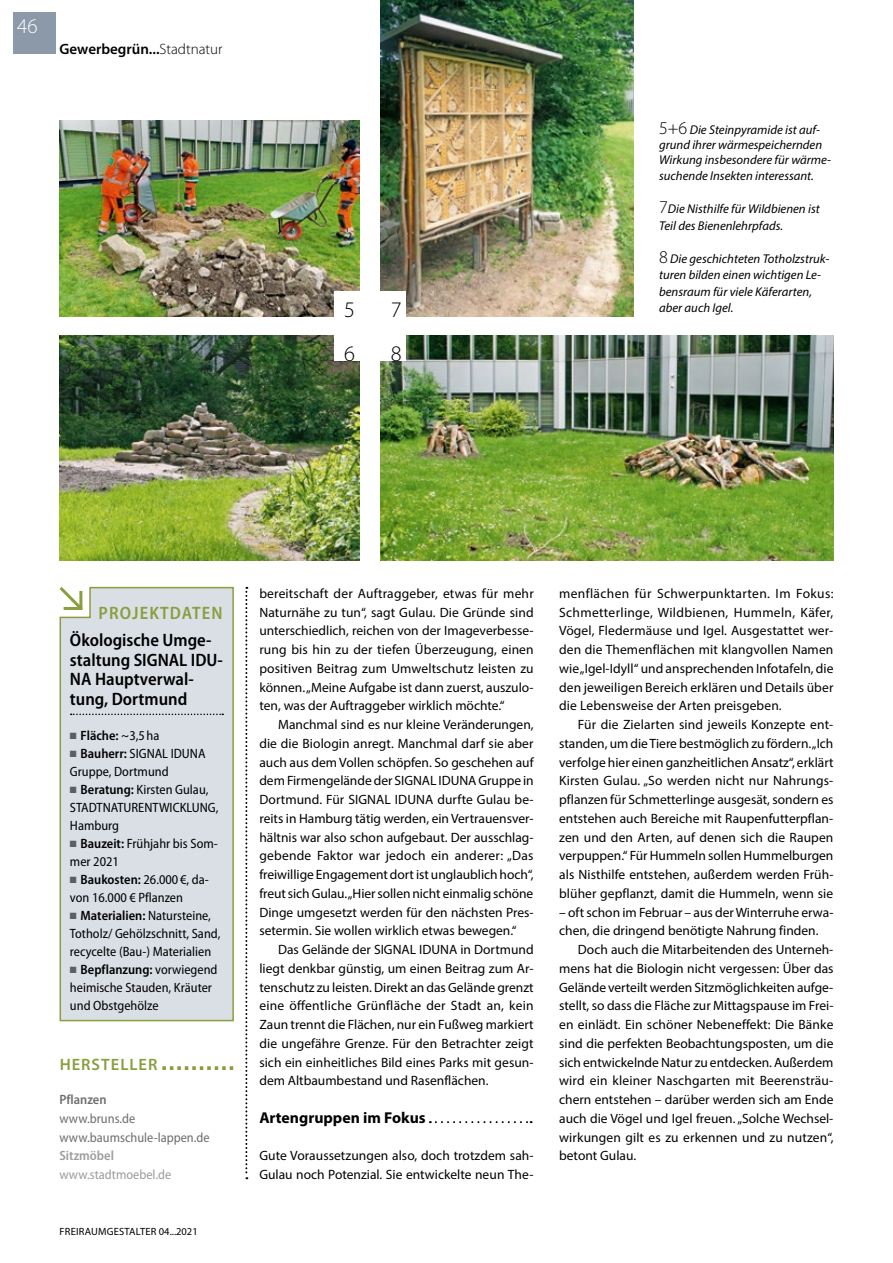
<style>
.page{position:relative;width:893px;height:1263px;background:#fff}
.page>*{position:absolute;margin:0;border:0;box-sizing:border-box;transform-origin:0 0}
.t1{font:300 22.35px/44.2px "Myriad Pro";color:#000}
.t2{font:300 21px "Myriad Pro";color:#fff}
.t3{font:600 semi-condensed 18px/19.5px "Myriad Pro";color:#000}
.t4{font:600 semi-condensed 18px "Myriad Pro";letter-spacing:.06em;color:#899e3e}
.t5{font:600 16.5px "Myriad Pro";letter-spacing:.06em;color:#899e3e}
.t6{font:700 15.75px "Myriad Pro";color:#000}
.t7{font:600 15px "Myriad Pro";color:#000}
.t8{font:13.5px/18.8px "Myriad Pro";color:#000;text-align:justify}
.t9{font:semi-condensed 13.5px/18px "Myriad Pro";color:#000}
.t10{font:semi-condensed 13.5px/18.8px "Myriad Pro";color:#6f6f6e}
.t11{font:semi-condensed 13.5px "Myriad Pro";color:#9c9d9d}
.t12{font:600 semi-condensed 13.5px "Myriad Pro";color:#000}
.t13{font:600 semi-condensed 13.5px "Myriad Pro";color:#9c9d9d}
.t14{font:600 semi-condensed 13.5px "Myriad Pro";color:#6f6f6e}
.t15{font:italic 12.75px/16.5px "Myriad Pro";color:#000}
.t16{font:10.5px "Myriad Pro";letter-spacing:.02em;color:#000}
.s1{font-weight:300}
.s2{font-weight:300;font-style:normal;font-size:18px}
.s3{color:#575f69}
.s4{font-weight:400}
.s5{font-weight:600}
</style>
<div class="page">
<div style="left:13px;top:13px;width:42px;height:41px;background:#8c99a9"></div>
<svg style="left:245px;top:587px;width:2px;height:592px"></svg>
<svg style="left:430px;top:1121px;width:102px;height:2px"></svg>
<div style="left:59px;top:586px;width:175px;height:436px;background:#dadfe6"></div>
<svg style="left:59px;top:586px;width:26px;height:26px"></svg>
<hr style="left:79px;top:591px;width:3px;height:19px;background:#899e3e">
<hr style="left:64px;top:607px;width:18px;height:3px;background:#899e3e">
<svg style="left:162px;top:1066px;width:71px;height:4px"></svg>
<img style="left:380px;top:335px;width:453px;height:225px">
<img style="left:60px;top:120px;width:299px;height:196px">
<img style="left:60px;top:335px;width:299px;height:225px">
<div style="left:334px;top:291px;width:25px;height:25px;background:#fff"></div>
<div style="left:334px;top:335px;width:25px;height:26px;background:#fff"></div>
<img style="left:380px;top:0;width:254px;height:316px">
<div style="left:380px;top:291px;width:26px;height:25px;background:#fff"></div>
<div style="left:380px;top:335px;width:26px;height:26px;background:#fff"></div>
<h2 class="t2" style="left:17px;top:14px;width:22px">46</h2>
<p class="t7" style="left:60px;top:39px;width:165px">Gewerbegrün...<span class="s1">Stadtnatur</span></p>
<h1 class="t1" style="left:344px;top:287px;width:12px">5<br>6</h1>
<h1 class="t1" style="left:391px;top:287px;width:12px">7<br>8</h1>
<p class="t15" style="left:659px;top:122px;width:173px;line-height:15px"><span class="s2">5+6</span> Die Steinpyramide ist auf&shy;grund ihrer wärmespeichernden<br>Wirkung insbesondere für wärme-</p>
<p class="t15" style="left:659px;top:168px;width:156px">suchende Insekten interessant.</p>
<p class="t15" style="left:659px;top:201px;width:162px"><span class="s2">7</span>Die Nisthilfe für Wildbienen ist<br>Teil des Bienenlehrpfads.</p>
<p class="t15" style="left:659px;top:250px;width:172px"><span class="s2">8</span> Die geschichteten Totholzstruk&shy;turen bilden einen wichtigen Le&shy;bensraum für viele Käferarten, aber auch Igel.</p>
<h3 class="t4" style="left:99px;top:603px;width:125px">PROJEKTDATEN</h3>
<h3 class="t3" style="left:70px;top:631px;width:154px">Ökologische Umge&shy;staltung SIGNAL IDU-<br>NA Hauptverwal&shy;tung, Dortmund</h3>
<p class="t12" style="left:70px;top:728px;width:91px"><span class="s3">■</span> Fläche: <span class="s4">~3,5ha</span></p>
<p class="t9" style="left:70px;top:745px;width:137px"><span class="s3">■</span> <span class="s5">Bauherr:</span> SIGNAL IDUNA<br>Gruppe, Dortmund</p>
<p class="t9" style="left:70px;top:781px;width:150px"><span class="s3">■</span> <span class="s5">Beratung:</span> Kirsten Gulau,<br>STADTNATURENTWICKLUNG,<br>Hamburg</p>
<p class="t9" style="left:70px;top:835px;width:149px"><span class="s3">■</span> <span class="s5">Bauzeit:</span> Frühjahr bis Som&shy;mer 2021</p>
<p class="t9" style="left:70px;top:871px;width:140px"><span class="s3">■</span> <span class="s5">Baukosten:</span> 26.000 €, da&shy;von 16.000 € Pflanzen</p>
<p class="t9" style="left:70px;top:907px;width:152px"><span class="s3">■</span> <span class="s5">Materialien:</span> Natursteine,<br>Totholz/ Gehölzschnitt, Sand, recycelte (Bau-) Materialien</p>
<p class="t9" style="left:70px;top:961px;width:149px"><span class="s3">■</span> <span class="s5">Bepflanzung:</span> vorwiegend heimische Stauden, Kräuter und Obstgehölze</p>
<p class="t5" style="left:60px;top:1053px;width:99px">HERSTELLER</p>
<p class="t14" style="left:60px;top:1092px;width:49px">Pflanzen</p>
<p class="t10" style="left:60px;top:1109px;width:152px">www.bruns.de www.baumschule-lappen.de</p>
<p class="t13" style="left:60px;top:1148px;width:56px">Sitzmöbel</p>
<p class="t11" style="left:60px;top:1167px;width:113px">www.stadtmoebel.de</p>
<p class="t16" style="left:60px;top:1225px;width:140px">FREIRAUMGESTALTER 04...2021</p>
<p class="t8" style="left:259px;top:584px;width:276px">bereitschaft der Auftraggeber, etwas für mehr Naturnähe zu tun“, sagt Gulau. Die Gründe sind unterschiedlich, reichen von der Imageverbesse&shy;rung bis hin zu der tiefen Überzeugung, einen positiven Beitrag zum Umweltschutz leisten zu können. „Meine Aufgabe ist dann zuerst, auszulo&shy;ten, was der Auftraggeber wirklich möchte.“</p>
<p class="t8" style="left:259px;top:715px;width:276px;text-indent:19px">Manchmal sind es nur kleine Veränderungen, die die Biologin anregt. Manchmal darf sie aber auch aus dem Vollen schöpfen. So geschehen auf dem Firmengelände der SIGNAL IDUNA Gruppe in Dortmund. Für SIGNAL IDUNA durfte Gulau be&shy;reits in Hamburg tätig werden, ein Vertrauensver&shy;hältnis war also schon aufgebaut. Der ausschlag&shy;gebende Faktor war jedoch ein anderer: „Das freiwillige Engagement dort ist unglaublich hoch“, freut sich Gulau. „Hier sollen nicht einmalig schöne Dinge umgesetzt werden für den nächsten Pres&shy;setermin. Sie wollen wirklich etwas bewegen.“</p>
<p class="t8" style="left:259px;top:940px;width:276px;text-indent:19px">Das Gelände der SIGNAL IDUNA in Dortmund liegt denkbar günstig, um einen Beitrag zum Ar&shy;tenschutz zu leisten. Direkt an das Gelände grenzt eine öffentliche Grünfläche der Stadt an, kein Zaun trennt die Flächen, nur ein Fußweg markiert die ungefähre Grenze. Für den Betrachter zeigt sich ein einheitliches Bild eines Parks mit gesun&shy;dem Altbaumbestand und Rasenflächen.</p>
<p class="t6" style="left:259px;top:1107px;width:168px">Artengruppen im Fokus</p>
<p class="t8" style="left:259px;top:1146px;width:276px">Gute Voraussetzungen also, doch trotzdem sah-<br>Gulau noch Potenzial. Sie entwickelte neun The-</p>
<p class="t8" style="left:559px;top:584px;width:276px">menflächen für Schwerpunktarten. Im Fokus:<br>Schmetterlinge, Wildbienen, Hummeln, Käfer, Vögel, Fledermäuse und Igel. Ausgestattet wer&shy;den die Themenflächen mit klangvollen Namen wie „Igel-Idyll“ und ansprechenden Infotafeln, die den jeweiligen Bereich erklären und Details über die Lebensweise der Arten preisgeben.</p>
<p class="t8" style="left:559px;top:715px;width:276px;text-indent:19px">Für die Zielarten sind jeweils Konzepte ent&shy;standen, um die Tiere bestmöglich zu fördern. „Ich verfolge hier einen ganzheitlichen Ansatz“, erklärt Kirsten Gulau. „So werden nicht nur Nahrungs&shy;pflanzen für Schmetterlinge ausgesät, sondern es entstehen auch Bereiche mit Raupenfutterpflan&shy;zen und den Arten, auf denen sich die Raupen verpuppen.“ Für Hummeln sollen Hummelburgen als Nisthilfe entstehen, außerdem werden Früh&shy;blüher gepflanzt, damit die Hummeln, wenn sie</p>
<p class="t8" style="left:559px;top:902px;width:276px">– oft schon im Februar – aus der Winterruhe erwa&shy;chen, die dringend benötigte Nahrung finden.</p>
<p class="t8" style="left:559px;top:940px;width:276px;text-indent:19px">Doch auch die Mitarbeitenden des Unterneh&shy;mens hat die Biologin nicht vergessen: Über das Gelände verteilt werden Sitzmöglichkeiten aufge&shy;stellt, so dass die Fläche zur Mittagspause im Frei&shy;en einlädt. Ein schöner Nebeneffekt: Die Bänke sind die perfekten Beobachtungsposten, um die sich entwickelnde Natur zu entdecken. Außerdem wird ein kleiner Naschgarten mit Beerensträu&shy;chern entstehen – darüber werden sich am Ende auch die Vögel und Igel freuen. „Solche Wechsel&shy;wirkungen gilt es zu erkennen und zu nutzen“, betont Gulau.</p>
</div>
